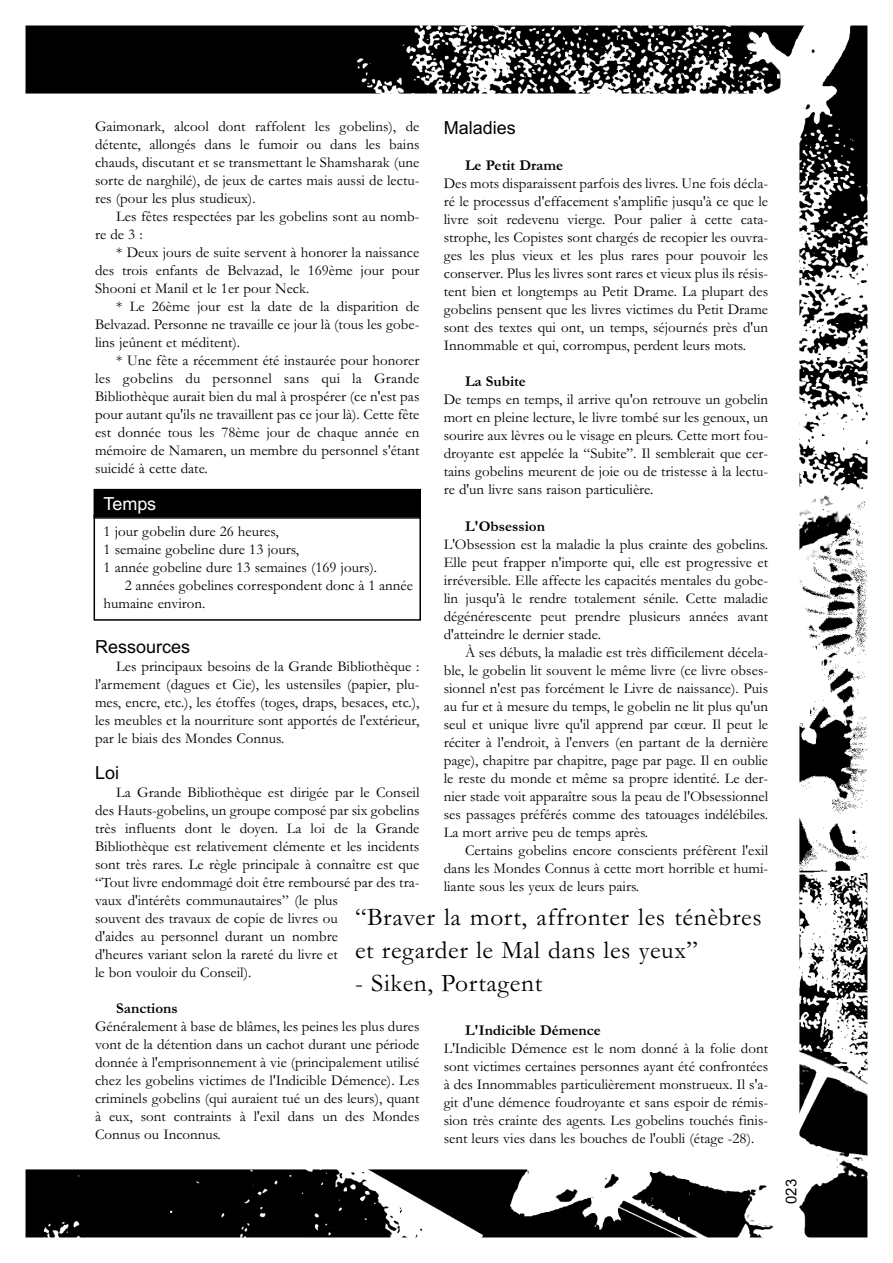
<style>
.page{position:relative;width:893px;height:1263px;background:#fff}
.page>*{position:absolute;margin:0;border:0;box-sizing:border-box;transform-origin:0 0}
.t1{font:25.5px/33px "Garamond";letter-spacing:.025em;color:#000}
.t2{font:18px "Arial";color:#000}
.t3{font:18px "Arial";letter-spacing:-.005em;color:#fff}
.t4{font:15px/18px "Garamond";color:#000;text-align:justify}
.t5{font:700 15px "Garamond";color:#000}
.t6{font:15px "Arial";color:#000}
</style>
<div class="page">
<img style="left:26px;top:26px;width:841px;height:1211px">
<div style="left:354px;top:907px;width:409px;height:97px;background:#fff"></div>
<p class="t4" style="left:95px;top:117px;width:326px">Gaimonark, alcool dont raffolent les gobelins), de détente, allongés dans le fumoir ou dans les bains chauds, discutant et se transmettant le Shamsharak (une sorte de narghilé), de jeux de cartes mais aussi de lectu&shy;res (pour les plus studieux).</p>
<p class="t4" style="left:95px;top:207px;width:326px;text-indent:21px">Les fêtes respectées par les gobelins sont au nomb&shy;rede3:</p>
<p class="t4" style="left:95px;top:243px;width:326px;text-indent:21px">* Deux jours de suite servent à honorer la naissance des trois enfants de Belvazad, le 169ème jour pour Shooni et Manil et le 1er pour Neck.</p>
<p class="t4" style="left:95px;top:297px;width:326px;text-indent:21px">* Le 26ème jour est la date de la disparition de Belvazad. Personne ne travaille ce jour là (tous les gobe&shy;lins jeûnent et méditent).</p>
<p class="t4" style="left:95px;top:351px;width:326px;text-indent:21px">* Une fête a récemment été instaurée pour honorer les gobelins du personnel sans qui la Grande Bibliothèque aurait bien du mal à prospérer (ce n'est pas pour autant qu'ils ne travaillent pas ce jour là). Cette fête est donnée tous les 78ème jour de chaque année en mémoire de Namaren, un membre du personnel s'étant suicidé à cette date.</p>
<p class="t2" style="left:444px;top:118px;width:74px">Maladies</p>
<p class="t5" style="left:465px;top:156px;width:100px">Le Petit Drame</p>
<p class="t4" style="left:444px;top:174px;width:326px">Des mots disparaissent parfois des livres. Une fois décla&shy;ré le processus d'effacement s'amplifie jusqu'à ce que le livre soit redevenu vierge. Pour palier à cette cata&shy;strophe, les Copistes sont chargés de recopier les ouvra&shy;ges les plus vieux et les plus rares pour pouvoir les conserver. Plus les livres sont rares et vieux plus ils résis&shy;tent bien et longtemps au Petit Drame. La plupart des gobelins pensent que les livres victimes du Petit Drame sont des textes qui ont, un temps, séjournés près d'un Innommable et qui, corrompus, perdent leurs mots.</p>
<p class="t5" style="left:465px;top:372px;width:62px">La Subite</p>
<p class="t4" style="left:444px;top:390px;width:326px">De temps en temps, il arrive qu'on retrouve un gobelin mort en pleine lecture, le livre tombé sur les genoux, un sourire aux lèvres ou le visage en pleurs. Cette mort fou&shy;droyante est appelée la “Subite”. Il semblerait que cer&shy;tains gobelins meurent de joie ou de tristesse à la lectu&shy;re d'un livre sans raison particulière.</p>
<p class="t5" style="left:465px;top:516px;width:81px">L'Obsession</p>
<p class="t4" style="left:444px;top:534px;width:326px">L'Obsession est la maladie la plus crainte des gobelins.<br>Elle peut frapper n'importe qui, elle est progressive et irréversible. Elle affecte les capacités mentales du gobe&shy;lin jusqu'à le rendre totalement sénile. Cette maladie dégénérescente peut prendre plusieurs années avant d'atteindre le dernier stade.</p>
<p class="t4" style="left:444px;top:642px;width:326px;text-indent:21px">À ses débuts, la maladie est très difficilement décela&shy;ble, le gobelin lit souvent le même livre (ce livre obses&shy;sionnel n'est pas forcément le Livre de naissance). Puis au fur et à mesure du temps, le gobelin ne lit plus qu'un seul et unique livre qu'il apprend par cœur. Il peut le réciter à l'endroit, à l'envers (en partant de la dernière page), chapitre par chapitre, page par page. Il en oublie le reste du monde et même sa propre identité. Le der&shy;nier stade voit apparaître sous la peau de l'Obsessionnel ses passages préférés comme des tatouages indélébiles.<br>La mort arrive peu de temps après.</p>
<p class="t4" style="left:444px;top:840px;width:326px;text-indent:21px">Certains gobelins encore conscients préfèrent l'exil dans les Mondes Connus à cette mort horrible et humi&shy;liante sous les yeux de leurs pairs.</p>
<p class="t3" style="left:104px;top:493px;width:54px">Temps</p>
<p class="t4" style="left:104px;top:522px;width:177px">1 jour gobelin dure 26 heures,</p>
<p class="t4" style="left:104px;top:540px;width:197px">1 semaine gobeline dure 13 jours,</p>
<p class="t4" style="left:104px;top:558px;width:275px">1 année gobeline dure 13 semaines (169 jours).</p>
<p class="t4" style="left:125px;top:576px;width:290px">2 années gobelines correspondent donc à 1 année</p>
<p class="t4" style="left:104px;top:594px;width:103px">humaine environ.</p>
<p class="t2" style="left:95px;top:636px;width:97px">Ressources</p>
<p class="t4" style="left:95px;top:657px;width:326px;text-indent:21px">Les principaux besoins de la Grande Bibliothèque : l'armement (dagues et Cie), les ustensiles (papier, plu&shy;mes, encre, etc.), les étoffes (toges, draps, besaces, etc.), les meubles et la nourriture sont apportés de l'extérieur, par le biais des Mondes Connus.</p>
<p class="t2" style="left:95px;top:762px;width:26px">Loi</p>
<p class="t4" style="left:95px;top:783px;width:326px;text-align:left;text-indent:21px">La Grande Bibliothèque est dirigée par le Conseil des Hauts-gobelins, un groupe composé par six gobelins très influents dont le doyen. La loi de la Grande Bibliothèque est relativement clémente et les incidents sont très rares. Le règle principale à connaître est que “Tout livre endommagé doit être remboursé par des tra&shy;vaux d'intérêts communautaires” (le plus<br>souvent des travaux de copie de livres ou<br>d'aides au personnel durant un nombre<br>d'heures variant selon la rareté du livre et<br>le bon vouloir du Conseil).</p>
<p class="t5" style="left:116px;top:999px;width:63px">Sanctions</p>
<p class="t4" style="left:95px;top:1017px;width:326px">Généralement à base de blâmes, les peines les plus dures vont de la détention dans un cachot durant une période donnée à l'emprisonnement à vie (principalement utilisé chez les gobelins victimes de l'Indicible Démence). Les criminels gobelins (qui auraient tué un des leurs), quant à eux, sont contraints à l'exil dans un des Mondes Connus ou Inconnus.</p>
<h1 class="t1" style="left:355px;top:899px;width:408px">“Braver la mort, affronter les ténèbres et regarder le Mal dans les yeux”</h1>
<h1 class="t1" style="left:355px;top:965px;width:189px">- Siken, Portagent</h1>
<p class="t5" style="left:465px;top:1020px;width:137px">L'Indicible Démence</p>
<p class="t4" style="left:444px;top:1038px;width:326px">L'Indicible Démence est le nom donné à la folie dont sont victimes certaines personnes ayant été confrontées à des Innommables particulièrement monstrueux. Il s'a&shy;git d'une démence foudroyante et sans espoir de rémis&shy;sion très crainte des agents. Les gobelins touchés finis&shy;sent leurs vies dans les bouches de l'oubli (étage -28).</p>
<p class="t6" style="left:782px;top:1204px;width:27px;rotate:-90deg">023</p>
</div>
